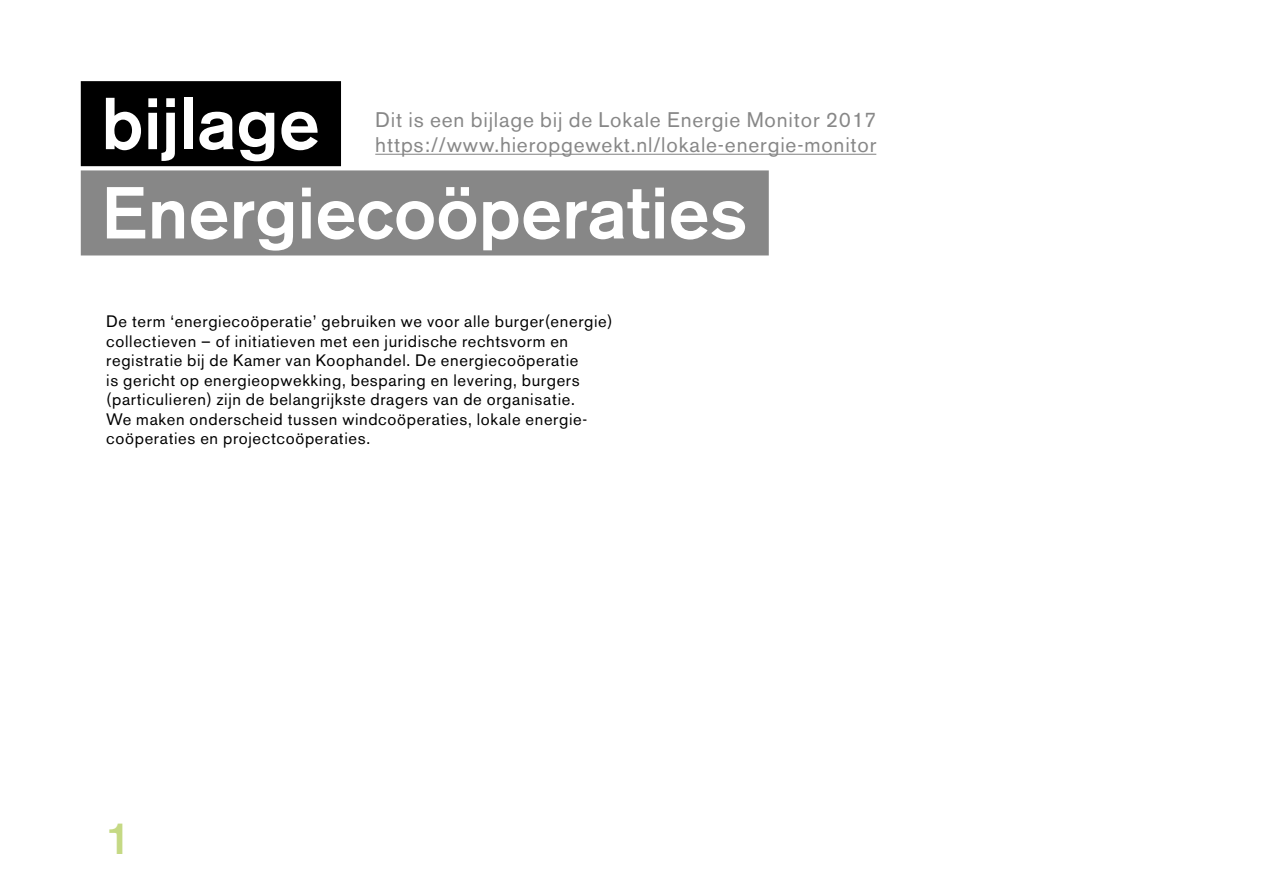
<style>
.page{position:relative;width:1263px;height:893px;background:#fff}
.page>*{position:absolute;margin:0;border:0;box-sizing:border-box;transform-origin:0 0}
.t1{font:500 72.75px/89.2px "Akzidenz Grotesk BE";color:#fff}
.t2{font:500 45px "Akzidenz Grotesk BE";color:#c5d984}
.t3{font:21px/25.5px "Akzidenz Grotesk BE";letter-spacing:.04em;color:#878787}
.t4{font:16.5px/19.5px "Akzidenz Grotesk BE";letter-spacing:.04em;color:#000}
</style>
<div class="page">
<div style="left:81px;top:81px;width:260px;height:85px;background:#000"></div>
<div style="left:81px;top:170px;width:688px;height:85px;background:#878787"></div>
<hr style="left:375px;top:154px;width:501px;height:1px;background:#878787">
<h1 class="t1" style="left:101px;top:79px;width:648px">bijlage<br>Energiecoöperaties</h1>
<p class="t3" style="left:375px;top:107px;width:503px">Dit is een bijlage bij de Lokale Energie Monitor 2017 https://www.hieropgewekt.nl/lokale-energie-monitor</p>
<p class="t4" style="left:106px;top:312px;width:508px">De term ‘energiecoöperatie’ gebruiken we voor alle burger(energie) collectieven – of initiatieven met een juridische rechtsvorm en registratie bij de Kamer van Koophandel. De energiecoöperatie<br>is gericht op energieopwekking, besparing en levering, burgers (particulieren) zijn de belangrijkste dragers van de organisatie.<br>We maken onderscheid tussen windcoöperaties, lokale energie&shy;coöperaties en projectcoöperaties.</p>
<h2 class="t2" style="left:106px;top:810px;width:27px">1</h2>
</div>
